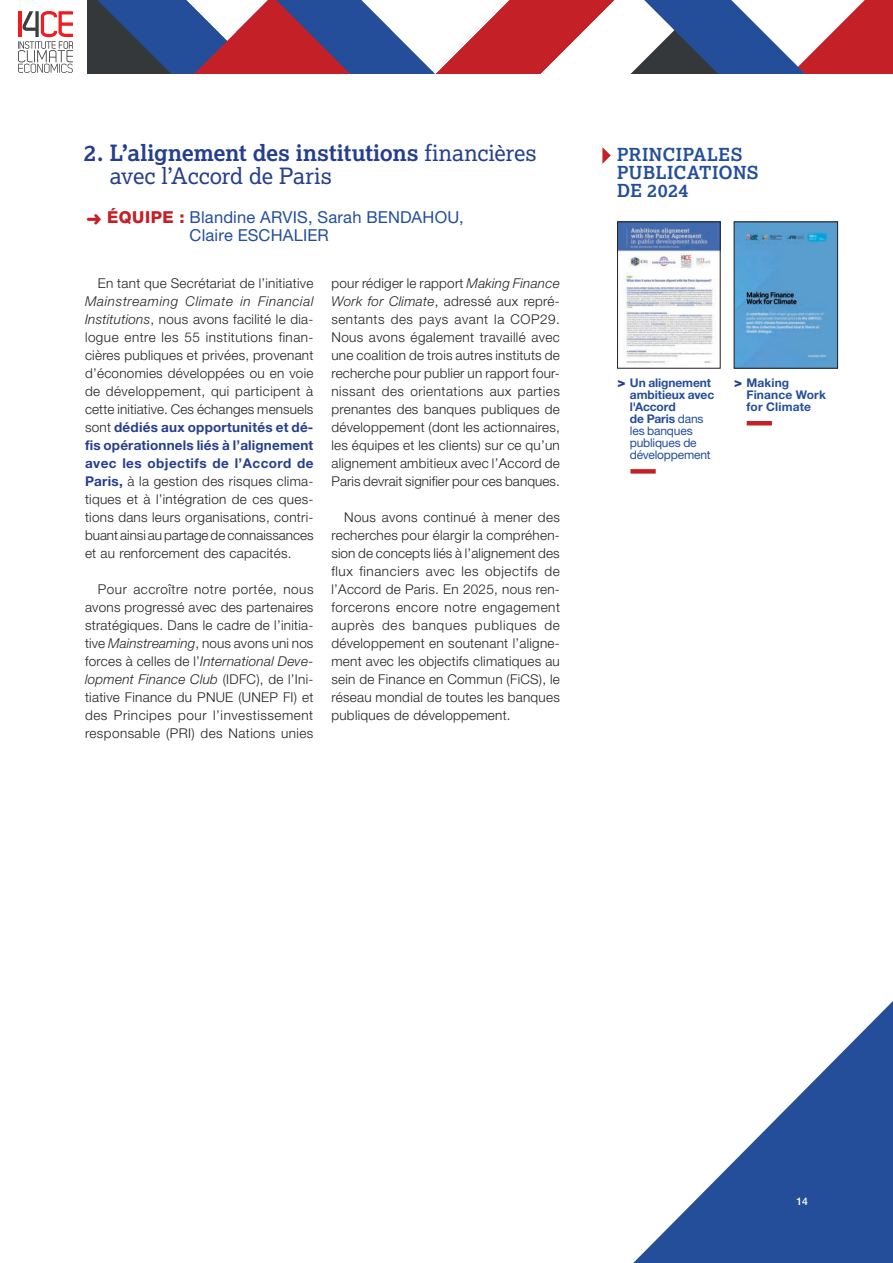
<style>
.page{position:relative;width:893px;height:1263px;background:#fff}
.page>*{position:absolute;margin:0;border:0;box-sizing:border-box;transform-origin:0 0}
.t1{font:22.5px/22.5px "Lexia Da Ma";letter-spacing:-.005em;color:#253f8e}
.t2{font:700 18px/18px "Lexia Da Ma";letter-spacing:.02em;color:#244e9a}
.t3{font:16.5px/18px "Helvetica Neue LT Std";letter-spacing:.01em;color:#244e9a}
.t4{font:300 13.5px/18px "Helvetica Neue LT Std";letter-spacing:.02em;color:#231f20;text-align:justify}
.t5{font:700 12px/12px "Helvetica Neue LT Std";letter-spacing:-.005em;color:#244e9a}
.t6{font:500 10.5px "Helvetica Neue LT Std";color:#fff}
.s1{font-weight:700}
.s2{color:#c42028}
.s3{font-weight:800;color:#c42028}
.s4{font-style:italic}
.s5{font-weight:700;color:#253f8e}
.s6{font-weight:800;font-size:13.5px;color:#253f8e}
.s7{font-weight:400}
</style>
<div class="page">
<svg style="left:18px;top:0;width:875px;height:74px"></svg>
<svg style="left:633px;top:1001px;width:260px;height:262px"></svg>
<img style="left:619px;top:224px;width:99px;height:139px">
<img style="left:736px;top:224px;width:100px;height:142px">
<div style="left:734px;top:222px;width:104px;height:146px;border:1px solid #231f20"></div>
<svg style="left:602px;top:147px;width:9px;height:17px"></svg>
<div style="left:630px;top:469px;width:26px;height:5px;background:#c42028"></div>
<hr style="left:747px;top:421px;width:25px;height:4px;background:#c42028">
<h1 class="t1" style="left:110px;top:142px;width:428px;text-indent:-26px"><span class="s1">2. L’alignement des institutions</span> financières avec l’Accord de Paris</h1>
<p class="t3" style="left:190px;top:208px;width:275px;text-indent:-103px"><span class="s2">➜</span> <span class="s3">ÉQUIPE :</span> Blandine ARVIS, Sarah BENDAHOU,<br>Claire ESCHALIER</p>
<p class="t4" style="left:98px;top:274px;width:217px">En tant que Secrétariat de l’initiative</p>
<p class="t4" style="left:85px;top:292px;width:230px"><span class="s4">Mainstreaming Climate in Financial Institutions</span>, nous avons facilité le dia&shy;logue entre les 55 institutions finan&shy;cières publiques et privées, provenant d’économies développées ou en voie de développement, qui participent à cette initiative. Ces échanges mensuels sont <span class="s5">dédiés aux opportunités et dé&shy;fis opérationnels liés à l’alignement avec les objectifs de l’Accord de Paris,</span> à la gestion des risques clima&shy;tiques et à l’intégration de ces ques&shy;tions dans leurs organisations, contri&shy;buant ainsi au partage de connaissances et au renforcement des capacités.</p>
<p class="t4" style="left:85px;top:580px;width:230px;text-indent:13px">Pour accroître notre portée, nous avons progressé avec des partenaires stratégiques. Dans le cadre de l’initia&shy;tive <span class="s4">Mainstreaming</span>, nous avons uni nos forces à celles de l’<span class="s4">International Deve&shy;lopment Finance Club</span> (IDFC), de l’Ini&shy;tiative Finance du PNUE (UNEP FI) et des Principes pour l’investissement responsable (PRI) des Nations unies</p>
<p class="t4" style="left:331px;top:274px;width:230px">pour rédiger le rapport <span class="s4">Making Finance Work for Climate</span>, adressé aux repré&shy;sentants des pays avant la COP29.<br>Nous avons également travaillé avec une coalition de trois autres instituts de recherche pour publier un rapport four&shy;nissant des orientations aux parties prenantes des banques publiques de développement (dont les actionnaires, les équipes et les clients) sur ce qu’un alignement ambitieux avec l’Accord de Paris devrait signifier pour ces banques.</p>
<p class="t4" style="left:331px;top:508px;width:230px;text-indent:13px">Nous avons continué à mener des recherches pour élargir la compréhen&shy;sion de concepts liés à l’alignement des flux financiers avec les objectifs de l’Accord de Paris. En 2025, nous ren&shy;forcerons encore notre engagement auprès des banques publiques de développement en soutenant l’aligne&shy;ment avec les objectifs climatiques au sein de Finance en Commun (FiCS), le réseau mondial de toutes les banques publiques de développement.</p>
<h2 class="t2" style="left:617px;top:146px;width:143px">PRINCIPALES<br>PUBLICATIONS<br>DE 2024</h2>
<p class="t5" style="left:630px;top:376px;width:86px;text-indent:-12px"><span class="s6">&gt;</span> Un alignement ambitieux avec l'Accord<br>de Paris <span class="s7">dans les banques publiques de développement</span></p>
<p class="t5" style="left:746px;top:376px;width:81px;text-indent:-12px"><span class="s6">&gt;</span> Making<br>Finance Work for Climate</p>
<p class="t6" style="left:796px;top:1194px;width:13px">14</p>
</div>
